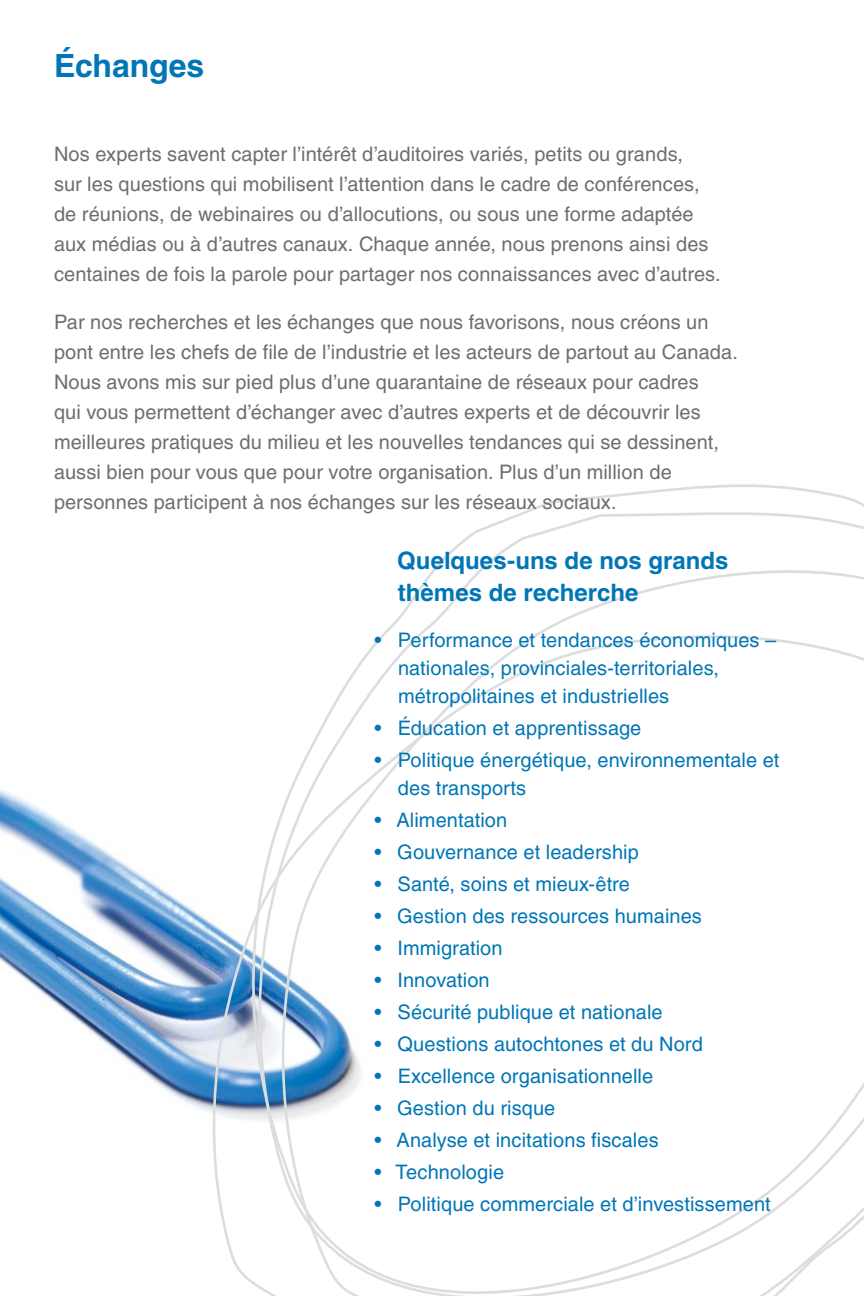
<style>
.page{position:relative;width:864px;height:1296px;background:#fff}
.page>*{position:absolute;margin:0;border:0;box-sizing:border-box;transform-origin:0 0}
.t1{font:700 32px "Helvetica LT Std";letter-spacing:-.005em;color:#0076b6}
.t2{font:700 24px/32px "Helvetica LT Std";color:#0076b6}
.t3{font:20px/30px "Helvetica LT Std";letter-spacing:.005em;color:#6d6e71}
.t4{font:20px/28px "Helvetica LT Std";letter-spacing:.005em;color:#0076b6}
</style>
<div class="page">
<img style="left:0;top:789px;width:213px;height:345px">
<svg style="left:402px;top:507px;width:462px;height:106px"></svg>
<svg style="left:213px;top:613px;width:651px;height:683px"></svg>
<h1 class="t1" style="left:54px;top:46px;width:152px">Échanges</h1>
<p class="t3" style="left:54px;top:139px;width:668px">Nos experts savent capter l’intérêt d’auditoires variés, petits ou grands,<br>sur les questions qui mobilisent l’attention dans le cadre de conférences, de réunions, de webinaires ou d’allocutions, ou sous une forme adaptée aux médias ou à d’autres canaux. Chaque année, nous prenons ainsi des centaines de fois la parole pour partager nos connaissances avec d’autres.</p>
<p class="t3" style="left:54px;top:307px;width:685px">Par nos recherches et les échanges que nous favorisons, nous créons un pont entre les chefs de file de l’industrie et les acteurs de partout au Canada.<br>Nous avons mis sur pied plus d’une quarantaine de réseaux pour cadres<br>qui vous permettent d’échanger avec d’autres experts et de découvrir les meilleures pratiques du milieu et les nouvelles tendances qui se dessinent, aussi bien pour vous que pour votre organisation. Plus d’un million de personnes participent à nos échanges sur les réseaux sociaux.</p>
<p class="t2" style="left:397px;top:544px;width:333px">Quelques-uns de nos grands thèmes de recherche</p>
<p class="t4" style="left:398px;top:626px;width:380px;text-indent:-24px">• Performance et tendances économiques – nationales, provinciales-territoriales, métropolitaines et industrielles</p>
<p class="t4" style="left:374px;top:714px;width:269px">• Éducation et apprentissage</p>
<p class="t4" style="left:398px;top:746px;width:383px;text-indent:-23px">• Politique énergétique, environnementale et des transports</p>
<p class="t4" style="left:374px;top:806px;width:134px">• Alimentation</p>
<p class="t4" style="left:374px;top:838px;width:266px">• Gouvernance et leadership</p>
<p class="t4" style="left:374px;top:870px;width:257px">• Santé, soins et mieux-être</p>
<p class="t4" style="left:374px;top:902px;width:329px">• Gestion des ressources humaines</p>
<p class="t4" style="left:374px;top:934px;width:130px">• Immigration</p>
<p class="t4" style="left:374px;top:966px;width:117px">• Innovation</p>
<p class="t4" style="left:374px;top:998px;width:290px">• Sécurité publique et nationale</p>
<p class="t4" style="left:374px;top:1030px;width:330px">• Questions autochtones et du Nord</p>
<p class="t4" style="left:374px;top:1062px;width:280px">• Excellence organisationnelle</p>
<p class="t4" style="left:374px;top:1094px;width:182px">• Gestion du risque</p>
<p class="t4" style="left:374px;top:1126px;width:286px">• Analyse et incitations fiscales</p>
<p class="t4" style="left:374px;top:1158px;width:131px">• Technologie</p>
<p class="t4" style="left:374px;top:1190px;width:398px">• Politique commerciale et d’investissement</p>
</div>
